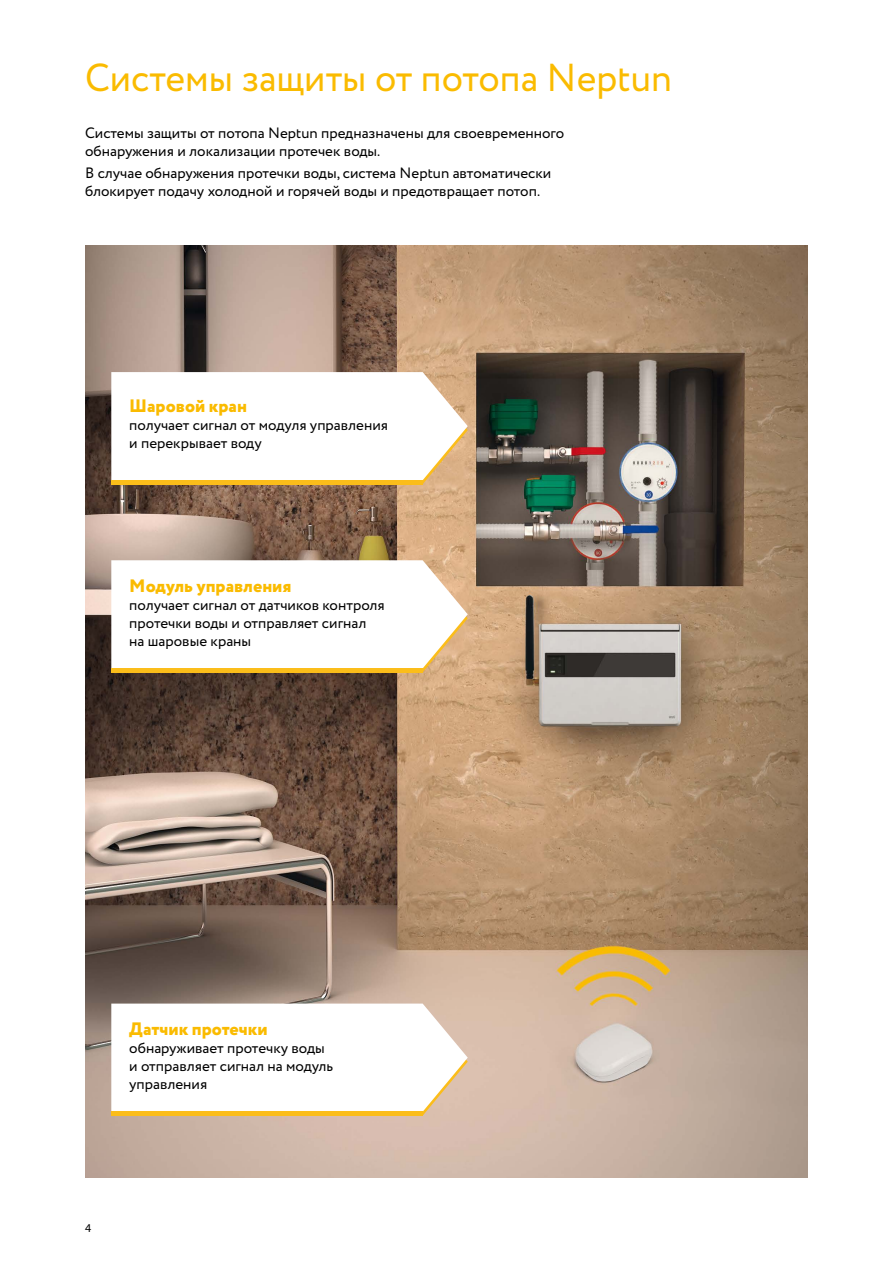
<style>
.page{position:relative;width:893px;height:1263px;background:#fff}
.page>*{position:absolute;margin:0;border:0;box-sizing:border-box;transform-origin:0 0}
.t1{font:39px "Circe";color:#fabb00}
.t2{font:800 18px "Circe";color:#fabb00}
.t3{font:15px/18px "Circe";color:#000}
.t4{font:12px "Myriad Pro";color:#000}
</style>
<div class="page">
<img style="left:85px;top:246px;width:723px;height:932px">
<svg style="left:111px;top:560px;width:357px;height:112px"></svg>
<svg style="left:111px;top:1003px;width:357px;height:113px"></svg>
<svg style="left:111px;top:372px;width:357px;height:112px"></svg>
<hr style="left:111px;top:668px;width:312px;height:4px;background:#fbbd1a">
<hr style="left:111px;top:1112px;width:312px;height:4px;background:#fbbd1a">
<hr style="left:111px;top:480px;width:312px;height:4px;background:#fbbd1a">
<h1 class="t1" style="left:85px;top:51px;width:588px">Системы защиты от потопа Neptun</h1>
<p class="t3" style="left:85px;top:124px;width:481px">Системы защиты от потопа Neptun предназначены для своевременного обнаружения и локализации протечек воды.</p>
<p class="t3" style="left:85px;top:164px;width:468px">В случае обнаружения протечки воды, система Neptun автоматически блокирует подачу холодной и горячей воды и предотвращает потоп.</p>
<p class="t2" style="left:129px;top:394px;width:119px">Шаровой кран</p>
<p class="t3" style="left:129px;top:417px;width:260px">получает сигнал от модуля управления и перекрывает воду</p>
<p class="t2" style="left:129px;top:574px;width:164px">Модуль управления</p>
<p class="t3" style="left:129px;top:596px;width:257px">получает сигнал от датчиков контроля протечки воды и отправляет сигнал на шаровые краны</p>
<p class="t2" style="left:129px;top:1017px;width:140px">Датчик протечки</p>
<p class="t3" style="left:129px;top:1040px;width:206px">обнаруживает протечку воды и отправляет сигнал на модуль управления</p>
<p class="t4" style="left:85px;top:1220px;width:8px">4</p>
</div>
